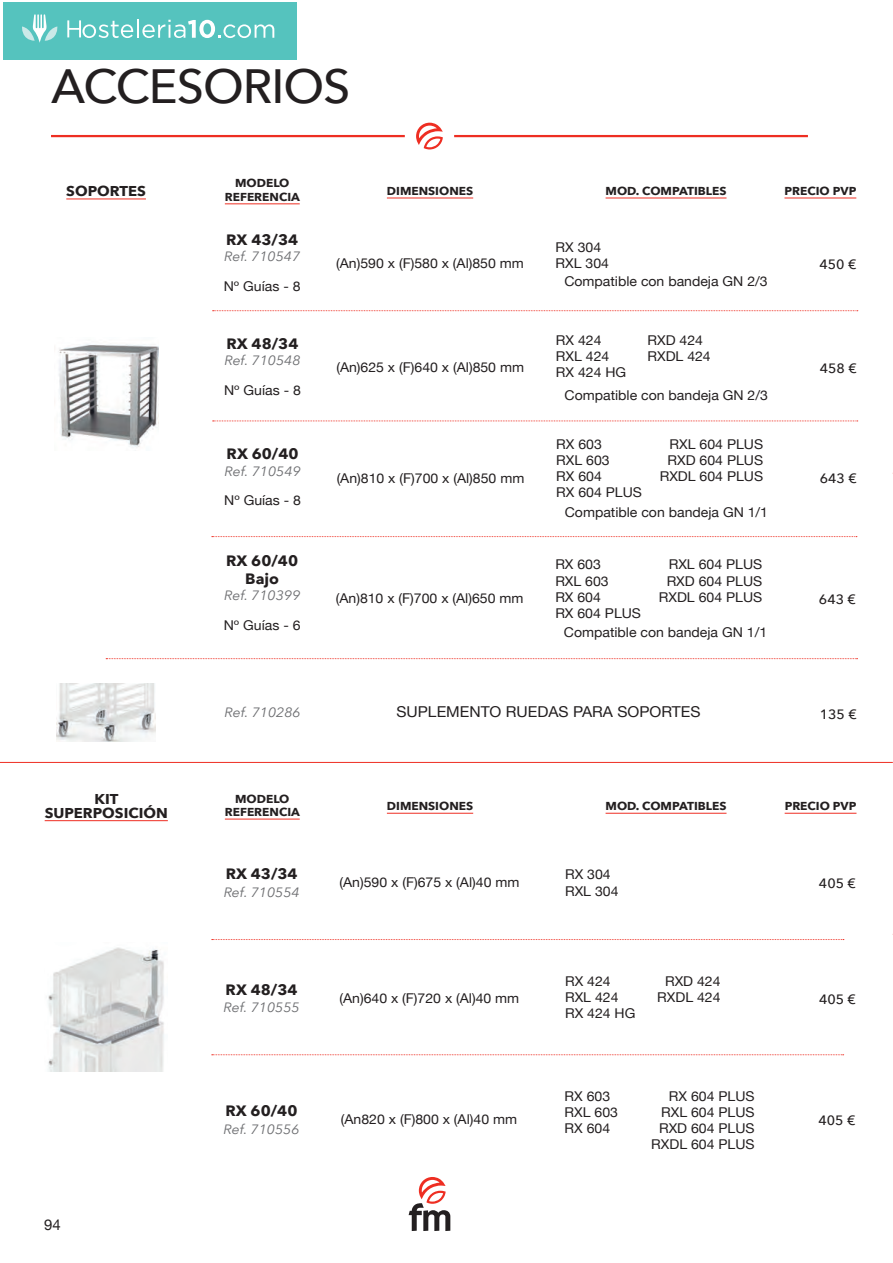
<style>
.page{position:relative;width:893px;height:1263px;background:#fff}
.page>*{position:absolute;margin:0;border:0;box-sizing:border-box;transform-origin:0 0}
.t1{font:500 48px "Avenir Next";letter-spacing:-.02em;color:#231f20}
.t2{font:700 15px/18px "Avenir Next";color:#231f20;text-align:center;scale:1.04 1}
.t3{font:15px "Helvetica Neue";color:#231f20;scale:1.04 1}
.t4{font:15px "Helvetica Neue";color:#231f20}
.t5{font:700 14.25px/13.5px "Avenir Next";color:#231f20;text-align:center;scale:1.04 1}
.t6{font:13.5px/16.2px "Helvetica Neue";color:#231f20;scale:1.04 1}
.t7{font:italic 13.5px "Avenir Next";color:#6c6d70;scale:1.04 1}
.t8{font:500 13.5px "Avenir Next";color:#231f20;scale:1.04 1}
.t9{font:700 11.55px/13.5px "Avenir Next";color:#231f20;text-align:center;scale:1.04 1}
</style>
<div class="page">
<svg style="left:409px;top:1177px;width:41px;height:54px"></svg>
<svg style="left:416px;top:123px;width:27px;height:26px"></svg>
<hr style="left:51px;top:135px;width:354px;height:2px;background:#ee2e22">
<hr style="left:454px;top:135px;width:354px;height:2px;background:#ee2e22">
<img style="left:57px;top:683px;width:99px;height:58px">
<img style="left:59px;top:344px;width:99px;height:103px">
<svg style="left:106px;top:658px;width:751px;height:1px"></svg>
<svg style="left:213px;top:310px;width:645px;height:1px"></svg>
<svg style="left:213px;top:421px;width:645px;height:1px"></svg>
<hr style="left:387px;top:198px;width:86px;height:1px;background:#ee2e22">
<hr style="left:606px;top:198px;width:120px;height:1px;background:#ee2e22">
<hr style="left:784px;top:198px;width:72px;height:1px;background:#ee2e22">
<hr style="left:66px;top:199px;width:80px;height:1px;background:#ee2e22">
<hr style="left:225px;top:203px;width:75px;height:1px;background:#ee2e22">
<img style="left:48px;top:947px;width:116px;height:124px">
<svg style="left:212px;top:939px;width:632px;height:1px"></svg>
<svg style="left:212px;top:1054px;width:632px;height:1px"></svg>
<hr style="left:387px;top:813px;width:86px;height:1px;background:#ee2e22">
<hr style="left:606px;top:813px;width:120px;height:1px;background:#ee2e22">
<hr style="left:785px;top:813px;width:71px;height:1px;background:#ee2e22">
<hr style="left:45px;top:820px;width:123px;height:1px;background:#ee2e22">
<hr style="left:225px;top:819px;width:75px;height:1px;background:#ee2e22">
<svg style="left:212px;top:536px;width:645px;height:1px"></svg>
<hr style="left:0;top:762px;width:893px;height:1px;background:#ee2e22">
<div style="left:3px;top:3px;width:293px;height:57px;background:#55c3be"></div>
<svg style="left:67px;top:19px;width:207px;height:19px"></svg>
<svg style="left:22px;top:14px;width:36px;height:29px"></svg>
<h1 class="t1" style="left:51px;top:46px;width:301px">ACCESORIOS</h1>
<p class="t9" style="left:225px;top:176px;width:74px">MODELO<br>REFERENCIA</p>
<p class="t5" style="left:66px;top:184px;width:78px">SOPORTES</p>
<p class="t9" style="left:387px;top:184px;width:84px">DIMENSIONES</p>
<p class="t9" style="left:606px;top:184px;width:118px">MOD. COMPATIBLES</p>
<p class="t9" style="left:784px;top:184px;width:71px">PRECIO PVP</p>
<p class="t2" style="left:226px;top:231px;width:71px">RX 43/34</p>
<p class="t7" style="left:224px;top:245px;width:75px">Ref. 710547</p>
<p class="t6" style="left:224px;top:278px;width:75px">Nº Guías - 8</p>
<p class="t2" style="left:226px;top:334px;width:71px">RX 48/34</p>
<p class="t7" style="left:224px;top:349px;width:75px">Ref. 710548</p>
<p class="t6" style="left:224px;top:382px;width:75px">Nº Guías - 8</p>
<p class="t2" style="left:227px;top:445px;width:71px">RX 60/40</p>
<p class="t7" style="left:225px;top:459px;width:75px">Ref. 710549</p>
<p class="t6" style="left:224px;top:492px;width:75px">Nº Guías - 8</p>
<p class="t2" style="left:226px;top:551px;width:71px">RX 60/40<br>Bajo</p>
<p class="t7" style="left:224px;top:584px;width:75px">Ref. 710399</p>
<p class="t6" style="left:224px;top:616px;width:75px">Nº Guías - 6</p>
<p class="t6" style="left:556px;top:238px;width:53px">RX 304<br>RXL 304</p>
<p class="t6" style="left:564px;top:273px;width:197px">Compatible con bandeja GN 2/3</p>
<p class="t6" style="left:336px;top:255px;width:182px">(An)590 x (F)580 x (Al)850 mm</p>
<p class="t8" style="left:819px;top:253px;width:37px">450 €</p>
<p class="t6" style="left:556px;top:332px;width:69px">RX 424<br>RXL 424<br>RX 424 HG</p>
<p class="t6" style="left:565px;top:387px;width:197px">Compatible con bandeja GN 2/3</p>
<p class="t6" style="left:647px;top:332px;width:62px">RXD 424<br>RXDL 424</p>
<p class="t6" style="left:336px;top:359px;width:182px">(An)625 x (F)640 x (Al)850 mm</p>
<p class="t8" style="left:820px;top:356px;width:37px">458 €</p>
<p class="t6" style="left:556px;top:436px;width:84px">RX 603<br>RXL 603<br>RX 604<br>RX 604 PLUS</p>
<p class="t6" style="left:660px;top:436px;width:101px;text-align:right">RXL 604 PLUS<br>RXD 604 PLUS<br>RXDL 604 PLUS</p>
<p class="t6" style="left:565px;top:504px;width:197px">Compatible con bandeja GN 1/1</p>
<p class="t6" style="left:337px;top:470px;width:182px">(An)810 x (F)700 x (Al)850 mm</p>
<p class="t8" style="left:820px;top:467px;width:37px">643 €</p>
<p class="t6" style="left:555px;top:556px;width:84px">RX 603<br>RXL 603<br>RX 604<br>RX 604 PLUS</p>
<p class="t6" style="left:659px;top:556px;width:101px;text-align:right">RXL 604 PLUS<br>RXD 604 PLUS<br>RXDL 604 PLUS</p>
<p class="t6" style="left:564px;top:624px;width:197px">Compatible con bandeja GN 1/1</p>
<p class="t6" style="left:336px;top:590px;width:182px">(An)810 x (F)700 x (Al)650 mm</p>
<p class="t8" style="left:819px;top:588px;width:37px">643 €</p>
<p class="t7" style="left:225px;top:701px;width:75px">Ref. 710286</p>
<p class="t3" style="left:396px;top:703px;width:294px">SUPLEMENTO RUEDAS PARA SOPORTES</p>
<p class="t8" style="left:820px;top:703px;width:37px">135 €</p>
<p class="t5" style="left:45px;top:792px;width:120px">KIT<br>SUPERPOSICIÓN</p>
<p class="t9" style="left:225px;top:792px;width:74px">MODELO<br>REFERENCIA</p>
<p class="t2" style="left:226px;top:865px;width:71px">RX 43/34</p>
<p class="t7" style="left:224px;top:880px;width:75px">Ref. 710554</p>
<p class="t2" style="left:226px;top:980px;width:71px">RX 48/34</p>
<p class="t7" style="left:224px;top:996px;width:75px">Ref. 710555</p>
<p class="t4" style="left:44px;top:1216px;width:18px">94</p>
<p class="t2" style="left:226px;top:1102px;width:71px">RX 60/40</p>
<p class="t7" style="left:223px;top:1117px;width:75px">Ref. 710556</p>
<p class="t9" style="left:387px;top:799px;width:84px">DIMENSIONES</p>
<p class="t9" style="left:606px;top:799px;width:118px">MOD. COMPATIBLES</p>
<p class="t9" style="left:785px;top:799px;width:71px">PRECIO PVP</p>
<p class="t6" style="left:340px;top:874px;width:174px">(An)590 x (F)675 x (Al)40 mm</p>
<p class="t6" style="left:565px;top:866px;width:53px">RX 304<br>RXL 304</p>
<p class="t8" style="left:819px;top:872px;width:37px">405 €</p>
<p class="t6" style="left:565px;top:972px;width:69px">RX 424<br>RXL 424<br>RX 424 HG</p>
<p class="t6" style="left:657px;top:972px;width:62px;text-align:center">RXD 424<br>RXDL 424</p>
<p class="t6" style="left:339px;top:990px;width:174px">(An)640 x (F)720 x (Al)40 mm</p>
<p class="t8" style="left:819px;top:988px;width:37px">405 €</p>
<p class="t6" style="left:565px;top:1088px;width:53px">RX 603<br>RXL 603<br>RX 604</p>
<p class="t6" style="left:651px;top:1088px;width:101px;text-align:right">RX 604 PLUS<br>RXL 604 PLUS<br>RXD 604 PLUS<br>RXDL 604 PLUS</p>
<p class="t6" style="left:341px;top:1111px;width:171px">(An820 x (F)800 x (Al)40 mm</p>
<p class="t8" style="left:819px;top:1109px;width:37px">405 €</p>
</div>
